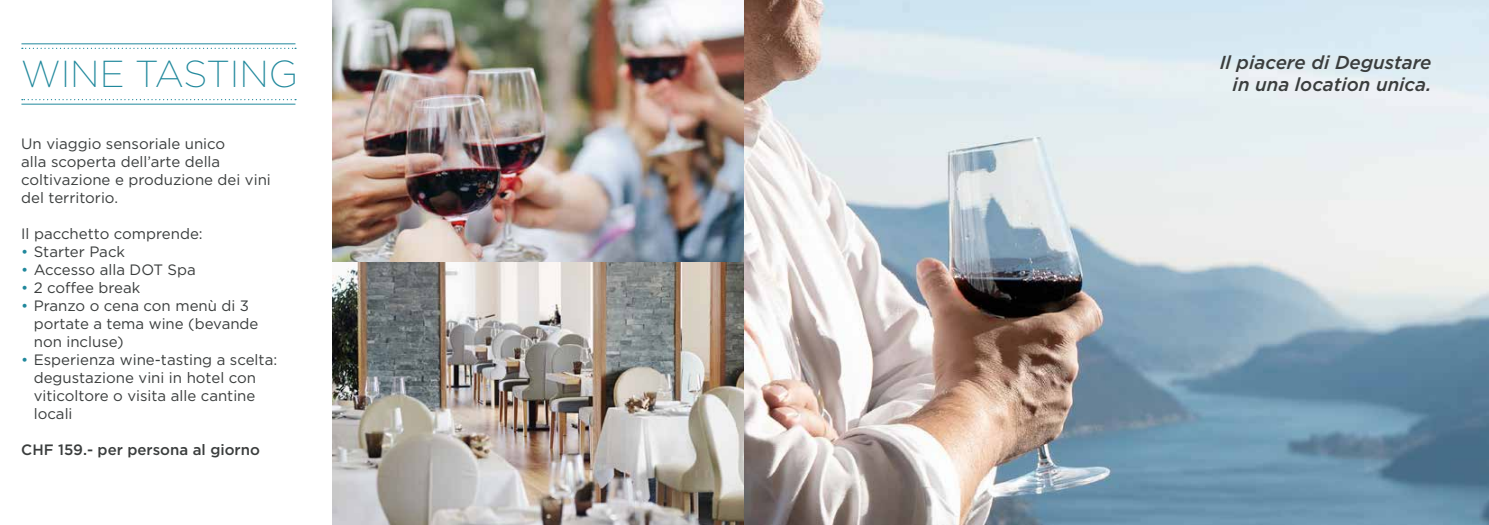
<style>
.page{position:relative;width:1489px;height:525px;background:#fff}
.page>*{position:absolute;margin:0;border:0;box-sizing:border-box;transform-origin:0 0}
.t1{font:200 37.5px "Gotham";color:#20889c}
.t2{font:italic 500 18.75px/22.5px "Gotham";color:#3a3d3d;text-align:right}
.t3{font:15px/18px "Gotham";color:#3a3d3d}
.t4{font:500 15px "Gotham";color:#3a3d3d}
.s1{color:#20889c}
</style>
<div class="page">
<hr style="left:21px;top:43px;width:274px;height:1px;background:#20889c">
<hr style="left:21px;top:104px;width:274px;height:1px;background:#20889c">
<svg style="left:22px;top:48px;width:274px;height:1px"></svg>
<svg style="left:22px;top:99px;width:274px;height:1px"></svg>
<img style="left:332px;top:0;width:1156px;height:524px">
<h1 class="t1" style="left:21px;top:50px;width:278px">WINE TASTING</h1>
<p class="t3" style="left:21px;top:134px;width:251px">Un viaggio sensoriale unico<br>alla scoperta dell’arte della coltivazione e produzione dei vini del territorio.</p>
<p class="t3" style="left:21px;top:224px;width:183px">Il pacchetto comprende:</p>
<p class="t3" style="left:21px;top:242px;width:105px"><span class="s1">•</span> Starter Pack</p>
<p class="t3" style="left:21px;top:260px;width:176px"><span class="s1">•</span> Accesso alla DOT Spa</p>
<p class="t3" style="left:21px;top:278px;width:120px"><span class="s1">•</span> 2 coffee break</p>
<p class="t3" style="left:34px;top:296px;width:226px;text-indent:-12px"><span class="s1">•</span> Pranzo o cena con menù di 3 portate a tema wine (bevande non incluse)</p>
<p class="t3" style="left:34px;top:350px;width:245px;text-indent:-12px"><span class="s1">•</span> Esperienza wine-tasting a scelta: degustazione vini in hotel con viticoltore o visita alle cantine locali</p>
<p class="t4" style="left:21px;top:440px;width:240px">CHF 159.- per persona al giorno</p>
<p class="t2" style="left:1219px;top:51px;width:213px">Il piacere di Degustare in una location unica.</p>
</div>
